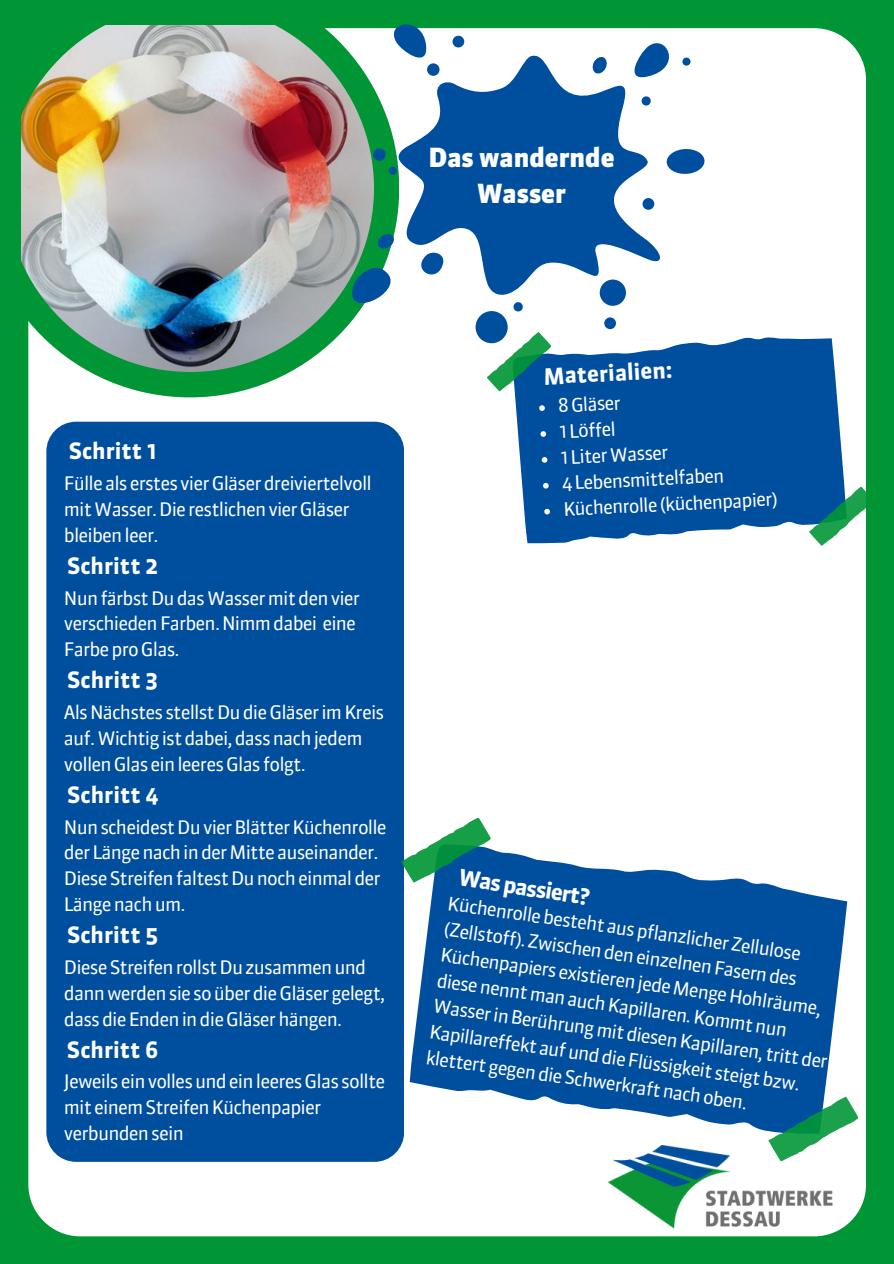
<style>
.page{position:relative;width:894px;height:1264px;background:#fff}
.page>*{position:absolute;margin:0;border:0;box-sizing:border-box;transform-origin:0 0}
.t1{font:900 26.25px/36px "Sanuk Pro";color:#fff;text-align:center}
.t2{font:700 22.5px "Sanuk W05";color:#fff}
.t3{font:700 22.5px "Sanuk Pro";color:#fff}
.t4{font:18.6px/26px "Sanuk W05";letter-spacing:-.045em;color:#fff}
</style>
<div class="page">
<div style="left:0;top:0;width:893px;height:1263px;background:#009636"></div>
<div style="left:28px;top:28px;width:837px;height:1208px;background:#fff;border-radius:52px"></div>
<div style="left:46px;top:421px;width:357px;height:740px;background:#004f9f;border-radius:30px"></div>
<svg style="left:514px;top:337px;width:331px;height:207px;background:#1d63aa"></svg>
<svg style="left:486px;top:331px;width:67px;height:61px"></svg>
<svg style="left:806px;top:486px;width:60px;height:60px"></svg>
<svg style="left:21px;top:25px;width:363px;height:372px;fill:#009636"></svg>
<img style="left:6px;top:4px;width:368px;height:368px;border-radius:50%">
<div style="left:46px;top:4px;width:268px;height:21px;background:#009636"></div>
<div style="left:0;top:46px;width:21px;height:268px;background:#009636"></div>
<div style="left:452px;top:36px;width:12px;height:11px;background:#004f9f;border-radius:50%"></div>
<div style="left:604px;top:317px;width:11px;height:12px;background:#004f9f;border-radius:50%"></div>
<div style="left:599px;top:279px;width:26px;height:27px;background:#004f9f;border-radius:50%"></div>
<div style="left:666px;top:149px;width:38px;height:25px;background:#004f9f;border-radius:50%"></div>
<div style="left:373px;top:148px;width:12px;height:13px;background:#004f9f;border-radius:50%"></div>
<svg style="left:384px;top:24px;width:44px;height:27px"></svg>
<svg style="left:644px;top:43px;width:40px;height:23px"></svg>
<svg style="left:347px;top:233px;width:37px;height:89px"></svg>
<svg style="left:382px;top:51px;width:284px;height:249px;fill:#004f9f"></svg>
<div style="left:475px;top:311px;width:32px;height:32px;background:#004f9f;border-radius:50%"></div>
<div style="left:513px;top:302px;width:9px;height:9px;background:#004f9f;border-radius:50%"></div>
<div style="left:388px;top:167px;width:8px;height:8px;background:#004f9f;border-radius:50%"></div>
<div style="left:682px;top:58px;width:8px;height:8px;background:#004f9f;border-radius:50%"></div>
<svg style="left:539px;top:405px;width:6px;height:6px"></svg>
<svg style="left:540px;top:431px;width:6px;height:6px"></svg>
<svg style="left:541px;top:457px;width:6px;height:6px"></svg>
<svg style="left:542px;top:483px;width:6px;height:5px"></svg>
<svg style="left:544px;top:508px;width:6px;height:6px"></svg>
<svg style="left:401px;top:850px;width:447px;height:295px;fill:#004f9f"></svg>
<svg style="left:401px;top:806px;width:92px;height:87px"></svg>
<svg style="left:765px;top:1085px;width:93px;height:60px"></svg>
<img style="left:608px;top:1145px;width:224px;height:83px">
<h1 class="t1" style="left:428px;top:142px;width:187px">Das wandernde<br>Wasser</h1>
<p class="t2" style="left:69px;top:436px;width:90px">Schritt 1</p>
<p class="t4" style="left:64px;top:470px;width:309px">Fülle als erstes vier Gläser dreiviertelvoll mit Wasser. Die restlichen vier Gläser bleiben leer.</p>
<p class="t2" style="left:67px;top:550px;width:93px">Schritt 2</p>
<p class="t4" style="left:64px;top:584px;width:297px">Nun färbst Du das Wasser mit den vier verschieden Farben. Nimm dabei eine<br>Farbe pro Glas.</p>
<p class="t2" style="left:67px;top:665px;width:93px">Schritt 3</p>
<p class="t4" style="left:64px;top:699px;width:322px">Als Nächstes stellst Du die Gläser im Kreis auf. Wichtig ist dabei, dass nach jedem vollen Glas ein leeres Glas folgt.</p>
<p class="t2" style="left:67px;top:779px;width:93px">Schritt 4</p>
<p class="t4" style="left:64px;top:813px;width:324px">Nun scheidest Du vier Blätter Küchenrolle der Länge nach in der Mitte auseinander.<br>Diese Streifen faltest Du noch einmal der Länge nach um.</p>
<p class="t2" style="left:67px;top:920px;width:93px">Schritt 5</p>
<p class="t4" style="left:64px;top:954px;width:322px">Diese Streifen rollst Du zusammen und dann werden sie so über die Gläser gelegt, dass die Enden in die Gläser hängen.</p>
<p class="t2" style="left:67px;top:1034px;width:93px">Schritt 6</p>
<p class="t4" style="left:64px;top:1068px;width:323px">Jeweils ein volles und ein leeres Glas sollte mit einem Streifen Küchenpapier verbunden sein</p>
<p class="t2" style="left:542px;top:361px;width:130px;rotate:-3deg">Materialien:</p>
<p class="t4" style="left:557px;top:392px;width:216px;rotate:-3deg">8 Gläser<br>1 Löffel<br>1 Liter Wasser<br>4 Lebensmittelfaben<br>Küchenrolle (küchenpapier)</p>
<p class="t3" style="left:460px;top:867px;width:134px;rotate:9deg">Was passiert?</p>
<p class="t4" style="left:449px;top:890px;width:400px;rotate:8deg">Küchenrolle besteht aus pflanzlicher Zellulose (Zellstoff). Zwischen den einzelnen Fasern des Küchenpapiers existieren jede Menge Hohlräume, diese nennt man auch Kapillaren. Kommt nun Wasser in Berührung mit diesen Kapillaren, tritt der Kapillareffekt auf und die Flüssigkeit steigt bzw. klettert gegen die Schwerkraft nach oben.</p>
</div>
